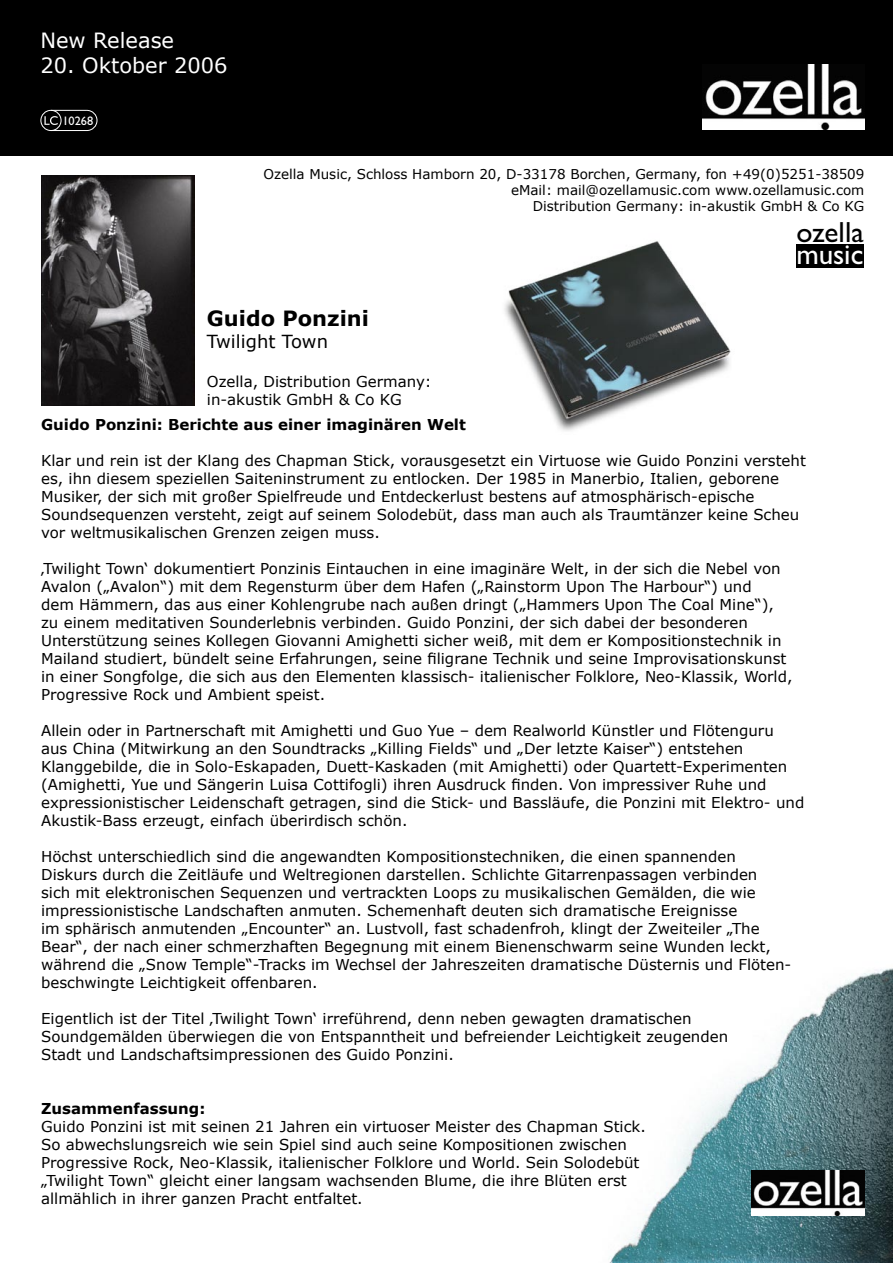
<style>
.page{position:relative;width:893px;height:1263px;background:#fff}
.page>*{position:absolute;margin:0;border:0;box-sizing:border-box;transform-origin:0 0}
.t1{font:29.1px/21.9px "Gill Sans";color:#000}
.t2{font:21px "Verdana";color:#fff}
.t3{font:700 21px "Verdana";color:#000}
.t4{font:18px "Verdana";color:#000}
.t5{font:15px/18px "Verdana";color:#000}
.t6{font:700 15px "Verdana";color:#000}
.t7{font:13.5px "Verdana";color:#000}
.t8{font:12.45px "Gill Sans";color:#fff}
.s1{color:#fff}
</style>
<div class="page">
<img style="left:504px;top:241px;width:227px;height:190px">
<img style="left:609px;top:968px;width:283px;height:295px">
<div style="left:0;top:0;width:893px;height:155px;background:#000"></div>
<svg style="left:40px;top:110px;width:57px;height:21px"></svg>
<div style="left:797px;top:244px;width:67px;height:24px;background:#000"></div>
<img style="left:703px;top:64px;width:161px;height:65px">
<img style="left:751px;top:1170px;width:113px;height:45px">
<img style="left:41px;top:176px;width:153px;height:229px">
<p class="t2" style="left:40px;top:27px;width:135px">New Release</p>
<p class="t2" style="left:40px;top:52px;width:189px">20. Oktober 2006</p>
<p class="t8" style="left:62px;top:113px;width:32px">10268</p>
<p class="t7" style="left:263px;top:165px;width:602px">Ozella Music, Schloss Hamborn 20, D-33178 Borchen, Germany, fon +49(0)5251-38509</p>
<p class="t7" style="left:511px;top:182px;width:355px">eMail: mail@ozellamusic.com www.ozellamusic.com</p>
<p class="t7" style="left:533px;top:198px;width:333px">Distribution Germany: in-akustik GmbH &amp; Co KG</p>
<p class="t3" style="left:207px;top:305px;width:164px">Guido Ponzini</p>
<p class="t4" style="left:207px;top:330px;width:123px">Twilight Town</p>
<p class="t5" style="left:207px;top:372px;width:226px">Ozella, Distribution Germany:</p>
<p class="t5" style="left:207px;top:390px;width:196px">in-akustik GmbH &amp; Co KG</p>
<p class="t1" style="left:796px;top:222px;width:69px">ozella <span class="s1">music</span></p>
<p class="t6" style="left:41px;top:415px;width:426px">Guido Ponzini: Berichte aus einer imaginären Welt</p>
<p class="t5" style="left:41px;top:451px;width:766px">Klar und rein ist der Klang des Chapman Stick, vorausgesetzt ein Virtuose wie Guido Ponzini versteht es, ihn diesem speziellen Saiteninstrument zu entlocken. Der 1985 in Manerbio, Italien, geborene Musiker, der sich mit großer Spielfreude und Entdeckerlust bestens auf atmosphärisch-epische Soundsequenzen versteht, zeigt auf seinem Solodebüt, dass man auch als Traumtänzer keine Scheu vor weltmusikalischen Grenzen zeigen muss.</p>
<p class="t5" style="left:41px;top:559px;width:753px">‚Twilight Town‘ dokumentiert Ponzinis Eintauchen in eine imaginäre Welt, in der sich die Nebel von Avalon („Avalon“) mit dem Regensturm über dem Hafen („Rainstorm Upon The Harbour“) und<br>dem Hämmern, das aus einer Kohlengrube nach außen dringt („Hammers Upon The Coal Mine“), zu einem meditativen Sounderlebnis verbinden. Guido Ponzini, der sich dabei der besonderen Unterstützung seines Kollegen Giovanni Amighetti sicher weiß, mit dem er Kompositionstechnik in Mailand studiert, bündelt seine Erfahrungen, seine filigrane Technik und seine Improvisationskunst in einer Songfolge, die sich aus den Elementen klassisch- italienischer Folklore, Neo-Klassik, World, Progressive Rock und Ambient speist.</p>
<p class="t5" style="left:41px;top:721px;width:765px">Allein oder in Partnerschaft mit Amighetti und Guo Yue – dem Realworld Künstler und Flötenguru<br>aus China (Mitwirkung an den Soundtracks „Killing Fields“ und „Der letzte Kaiser“) entstehen Klanggebilde, die in Solo-Eskapaden, Duett-Kaskaden (mit Amighetti) oder Quartett-Experimenten (Amighetti, Yue und Sängerin Luisa Cottifogli) ihren Ausdruck finden. Von impressiver Ruhe und expressionistischer Leidenschaft getragen, sind die Stick- und Bassläufe, die Ponzini mit Elektro- und Akustik-Bass erzeugt, einfach überirdisch schön.</p>
<p class="t5" style="left:41px;top:847px;width:752px">Höchst unterschiedlich sind die angewandten Kompositionstechniken, die einen spannenden Diskurs durch die Zeitläufe und Weltregionen darstellen. Schlichte Gitarrenpassagen verbinden<br>sich mit elektronischen Sequenzen und vertrackten Loops zu musikalischen Gemälden, die wie impressionistische Landschaften anmuten. Schemenhaft deuten sich dramatische Ereignisse<br>im sphärisch anmutenden „Encounter“ an. Lustvoll, fast schadenfroh, klingt der Zweiteiler „The Bear“, der nach einer schmerzhaften Begegnung mit einem Bienenschwarm seine Wunden leckt, während die „Snow Temple“-Tracks im Wechsel der Jahreszeiten dramatische Düsternis und Flöten&shy;beschwingte Leichtigkeit offenbaren.</p>
<p class="t5" style="left:41px;top:1009px;width:689px">Eigentlich ist der Titel ‚Twilight Town‘ irreführend, denn neben gewagten dramatischen<br>Soundgemälden überwiegen die von Entspanntheit und befreiender Leichtigkeit zeugenden</p>
<p class="t5" style="left:41px;top:1045px;width:414px">Stadt und Landschaftsimpressionen des Guido Ponzini.</p>
<p class="t6" style="left:41px;top:1099px;width:166px">Zusammenfassung:</p>
<p class="t5" style="left:41px;top:1117px;width:606px">Guido Ponzini ist mit seinen 21 Jahren ein virtuoser Meister des Chapman Stick.</p>
<p class="t5" style="left:41px;top:1135px;width:587px">So abwechslungsreich wie sein Spiel sind auch seine Kompositionen zwischen</p>
<p class="t5" style="left:41px;top:1153px;width:600px">Progressive Rock, Neo-Klassik, italienischer Folklore und World. Sein Solodebüt</p>
<p class="t5" style="left:41px;top:1171px;width:587px">„Twilight Town“ gleicht einer langsam wachsenden Blume, die ihre Blüten erst</p>
<p class="t5" style="left:41px;top:1189px;width:323px">allmählich in ihrer ganzen Pracht entfaltet.</p>
</div>
